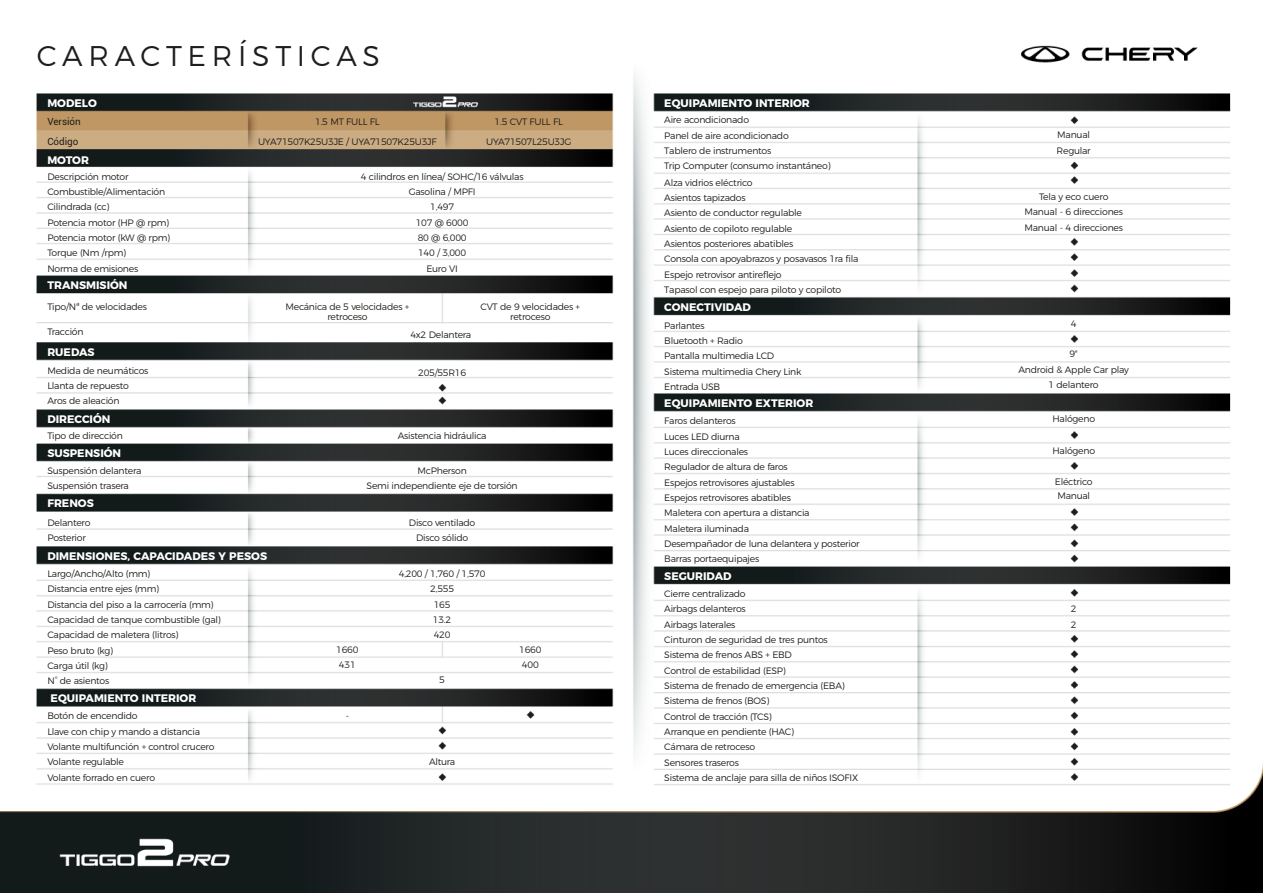
<style>
.page{position:relative;width:1263px;height:893px;background:#fff}
.page>*{position:absolute;margin:0;border:0;box-sizing:border-box;transform-origin:0 0}
.t1{font:300 28.5px "Montserrat";letter-spacing:.2em;color:#1d1d1b}
.t2{font:700 10.95px "Montserrat";color:#fff}
.t3{font:9.9px/19.5px "Roboto";color:#1d1d1b}
.t4{font:300 9.3px/15.3px "Montserrat";letter-spacing:-.025em;color:#1d1d1b}
</style>
<div class="page">
<img style="left:0;top:45px;width:1263px;height:848px">
<h1 class="t1" style="left:37px;top:34px;width:345px">CARACTERÍSTICAS</h1>
<p class="t2" style="left:47px;top:94px;width:51px">MODELO</p>
<p class="t3" style="left:47px;top:112px;width:35px">Versión<br>Código</p>
<p class="t4" style="left:315px;top:113px;width:66px">1.5 MT FULL FL</p>
<p class="t4" style="left:495px;top:113px;width:70px">1.5 CVT FULL FL</p>
<p class="t4" style="left:258px;top:133px;width:180px">UYA71507K25U3JE / UYA71507K25U3JF</p>
<p class="t4" style="left:486px;top:133px;width:87px">UYA71507L25U3JG</p>
<p class="t2" style="left:47px;top:151px;width:43px">MOTOR</p>
<p class="t4" style="left:47px;top:168px;width:124px">Descripción motor<br>Combustible/Alimentación<br>Cilindrada (cc)<br>Potencia motor (HP @ rpm)<br>Potencia motor (kW @ rpm)<br>Torque (Nm /rpm)<br>Norma de emisiones</p>
<p class="t4" style="left:361px;top:168px;width:164px;text-align:center">4 cilindros en línea/ SOHC/16 válvulas<br>Gasolina / MPFI<br>1,497<br>107 @ 6000<br>80 @ 6,000<br>140 / 3,000<br>Euro VI</p>
<p class="t2" style="left:47px;top:276px;width:82px">TRANSMISIÓN</p>
<p class="t4" style="left:47px;top:298px;width:101px">Tipo/Nª de velocidades</p>
<p class="t4" style="left:47px;top:324px;width:38px">Tracción</p>
<p class="t4" style="left:410px;top:326px;width:62px">4x2 Delantera</p>
<p class="t4" style="left:285px;top:301px;width:125px;line-height:9.9px;text-align:center">Mecánica de 5 velocidades + retroceso</p>
<p class="t4" style="left:480px;top:301px;width:101px;line-height:9.9px;text-align:center">CVT de 9 velocidades + retroceso</p>
<p class="t2" style="left:47px;top:343px;width:49px">RUEDAS</p>
<p class="t4" style="left:47px;top:362px;width:103px">Medida de neumáticos<br>Llanta de repuesto<br>Aros de aleación</p>
<p class="t4" style="left:418px;top:364px;width:49px">205/55R16</p>
<p class="t2" style="left:47px;top:410px;width:65px">DIRECCIÓN</p>
<p class="t4" style="left:47px;top:427px;width:77px">Tipo de dirección</p>
<p class="t4" style="left:398px;top:427px;width:90px">Asistencia hidráulica</p>
<p class="t2" style="left:47px;top:444px;width:75px">SUSPENSIÓN</p>
<p class="t4" style="left:47px;top:462px;width:96px">Suspensión delantera<br>Suspensión trasera</p>
<p class="t4" style="left:367px;top:462px;width:153px;text-align:center">McPherson<br>Semi independiente eje de torsión</p>
<p class="t2" style="left:47px;top:494px;width:48px">FRENOS</p>
<p class="t4" style="left:47px;top:514px;width:45px">Delantero<br>Posterior</p>
<p class="t4" style="left:409px;top:514px;width:68px;text-align:center">Disco ventilado<br>Disco sólido</p>
<p class="t2" style="left:47px;top:547px;width:221px">DIMENSIONES, CAPACIDADES Y PESOS</p>
<p class="t4" style="left:47px;top:565px;width:175px">Largo/Ancho/Alto (mm)<br>Distancia entre ejes (mm)<br>Distancia del piso a la carrocería (mm)<br>Capacidad de tanque combustible (gal)<br>Capacidad de maletera (litros)<br>Peso bruto (kg)<br>Carga útil (kg)<br>N° de asientos</p>
<p class="t2" style="left:51px;top:689px;width:147px">EQUIPAMIENTO INTERIOR</p>
<p class="t4" style="left:47px;top:707px;width:169px">Botón de encendido<br>Llave con chip y mando a distancia<br>Volante multifunción + control crucero<br>Volante regulable<br>Volante forrado en cuero</p>
<p class="t4" style="left:399px;top:565px;width:88px;text-align:center">4,200 / 1,760 / 1,570<br>2,555<br>165<br>13.2<br>420</p>
<p class="t4" style="left:336px;top:641px;width:24px">1660</p>
<p class="t4" style="left:519px;top:641px;width:24px">1660</p>
<p class="t4" style="left:339px;top:656px;width:19px">431</p>
<p class="t4" style="left:522px;top:656px;width:19px">400</p>
<p class="t4" style="left:346px;top:707px;width:5px">-</p>
<p class="t4" style="left:439px;top:672px;width:7px">5</p>
<p class="t4" style="left:429px;top:753px;width:28px">Altura</p>
<p class="t2" style="left:664px;top:94px;width:147px">EQUIPAMIENTO INTERIOR</p>
<p class="t4" style="left:664px;top:112px;width:168px">Aire acondicionado<br>Panel de aire acondicionado<br>Tablero de instrumentos<br>Trip Computer (consumo instantáneo)</p>
<p class="t4" style="left:664px;top:174px;width:196px">Alza vidrios eléctrico<br>Asientos tapizados<br>Asiento de conductor regulable<br>Asiento de copiloto regulable<br>Asientos posteriores abatibles<br>Consola con apoyabrazos y posavasos 1ra fila<br>Espejo retrovisor antireflejo<br>Tapasol con espejo para piloto y copiloto</p>
<p class="t2" style="left:664px;top:298px;width:88px">CONECTIVIDAD</p>
<p class="t4" style="left:664px;top:317px;width:139px">Parlantes<br>Bluetooth + Radio<br>Pantalla multimedia LCD<br>Sistema multimedia Chery Link<br>Entrada USB</p>
<p class="t2" style="left:664px;top:394px;width:150px">EQUIPAMIENTO EXTERIOR</p>
<p class="t4" style="left:664px;top:413px;width:197px">Faros delanteros<br>Luces LED diurna<br>Luces direccionales<br>Regulador de altura de faros<br>Espejos retrovisores ajustables<br>Espejos retrovisores abatibles<br>Maletera con apertura a distancia<br>Maletera iluminada<br>Desempañador de luna delantera y posterior<br>Barras portaequipajes</p>
<p class="t2" style="left:664px;top:567px;width:69px">SEGURIDAD</p>
<p class="t4" style="left:664px;top:585px;width:195px">Cierre centralizado<br>Airbags delanteros<br>Airbags laterales<br>Cinturon de seguridad de tres puntos<br>Sistema de frenos ABS + EBD<br>Control de estabilidad (ESP)<br>Sistema de frenado de emergencia (EBA)<br>Sistema de frenos (BOS)<br>Control de tracción (TCS)<br>Arranque en pendiente (HAC)<br>Cámara de retroceso<br>Sensores traseros<br>Sistema de anclaje para silla de niños ISOFIX</p>
<p class="t4" style="left:1056px;top:127px;width:36px">Manual<br>Regular</p>
<p class="t4" style="left:1024px;top:188px;width:100px;text-align:center">Tela y eco cuero<br>Manual - 6 direcciones<br>Manual - 4 direcciones</p>
<p class="t4" style="left:1071px;top:315px;width:7px">4</p>
<p class="t4" style="left:1018px;top:346px;width:112px;text-align:center">9"<br>Android &amp; Apple Car play<br>1 delantero</p>
<p class="t4" style="left:1052px;top:410px;width:44px">Halógeno</p>
<p class="t4" style="left:1052px;top:442px;width:44px">Halógeno</p>
<p class="t4" style="left:1055px;top:473px;width:39px;line-height:14.5px">Eléctrico<br>Manual</p>
<p class="t4" style="left:1071px;top:601px;width:7px">2<br>2</p>
</div>
